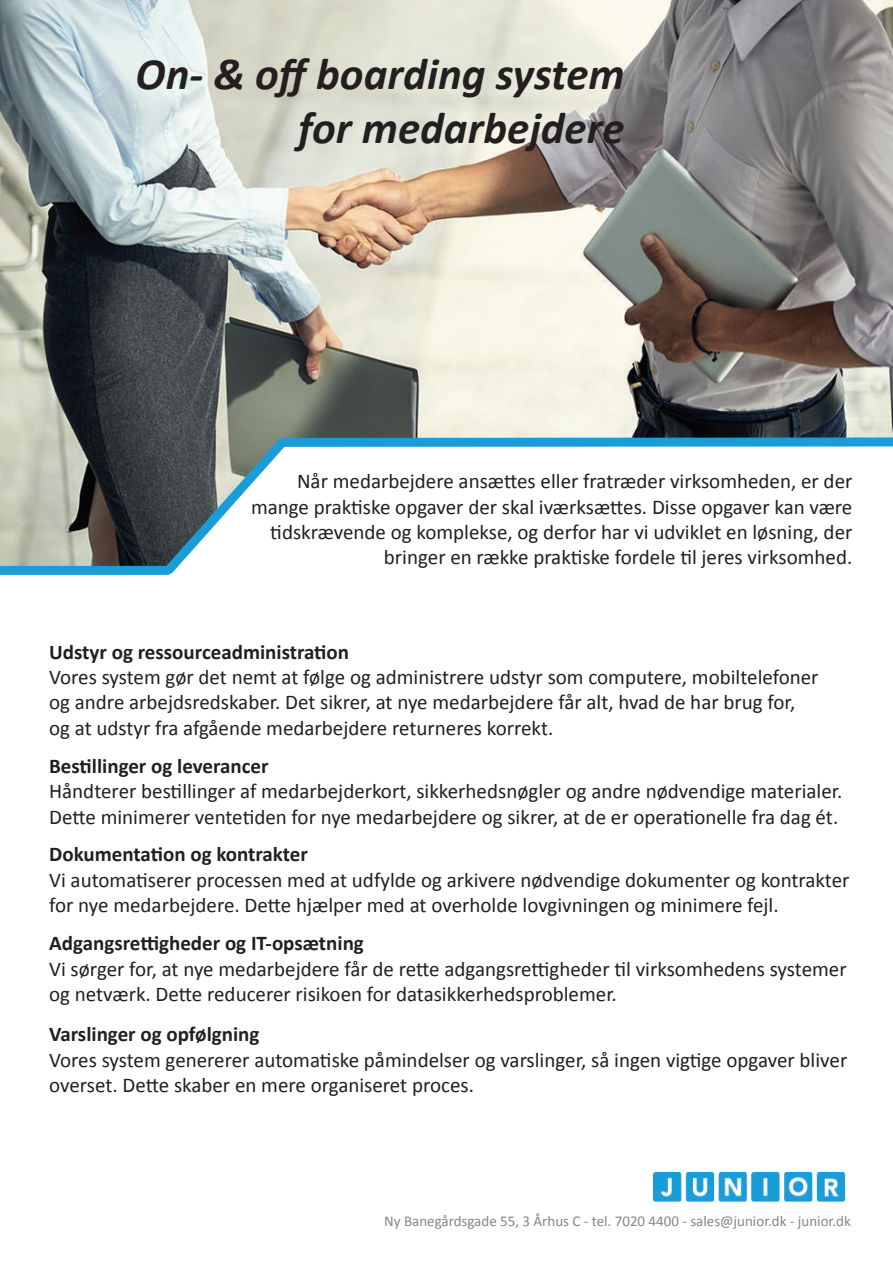
<style>
.page{position:relative;width:893px;height:1263px;background:#fff}
.page>*{position:absolute;margin:0;border:0;box-sizing:border-box;transform-origin:0 0}
.t1{font:italic 700 45px/54px "Calibri";color:#231f20;text-align:right}
.t2{font:21px/25.2px "Calibri";color:#231f20}
.t3{font:700 21px "Calibri";color:#231f20}
.t4{font:15px "Calibri";color:#848689}
</style>
<div class="page">
<img style="left:654px;top:1172px;width:192px;height:29px">
<img style="left:0;top:0;width:893px;height:566px">
<svg style="left:154px;top:444px;width:739px;height:122px"></svg>
<div style="left:0;top:566px;width:168px;height:9px;background:#199dd9"></div>
<svg style="left:156px;top:430px;width:139px;height:145px"></svg>
<div style="left:282px;top:437px;width:611px;height:10px;background:#199dd9"></div>
<div style="left:164px;top:566px;width:8px;height:8px;background:#199dd9;border-radius:50%"></div>
<div style="left:278px;top:438px;width:8px;height:8px;background:#199dd9;border-radius:50%"></div>
<h1 class="t1" style="left:136px;top:47px;width:491px">On- &amp; off boarding system for medarbejdere</h1>
<p class="t2" style="left:251px;top:469px;width:603px;text-align:right">Når medarbejdere ansættes eller fratræder virksomheden, er der mange praktiske opgaver der skal iværksættes. Disse opgaver kan være tidskrævende og komplekse, og derfor har vi udviklet en løsning, der bringer en række praktiske fordele til jeres virksomhed.</p>
<p class="t3" style="left:49px;top:639px;width:301px">Udstyr og ressourceadministration</p>
<p class="t2" style="left:49px;top:665px;width:771px">Vores system gør det nemt at følge og administrere udstyr som computere, mobiltelefoner og andre arbejdsredskaber. Det sikrer, at nye medarbejdere får alt, hvad de har brug for, og at udstyr fra afgående medarbejdere returneres korrekt.</p>
<p class="t3" style="left:49px;top:753px;width:221px">Bestillinger og leverancer</p>
<p class="t2" style="left:49px;top:779px;width:795px">Håndterer bestillinger af medarbejderkort, sikkerhedsnøgler og andre nødvendige materialer.<br>Dette minimerer ventetiden for nye medarbejdere og sikrer, at de er operationelle fra dag ét.</p>
<p class="t3" style="left:49px;top:841px;width:260px">Dokumentation og kontrakter</p>
<p class="t2" style="left:49px;top:867px;width:802px">Vi automatiserer processen med at udfylde og arkivere nødvendige dokumenter og kontrakter for nye medarbejdere. Dette hjælper med at overholde lovgivningen og minimere fejl.</p>
<p class="t3" style="left:49px;top:930px;width:316px">Adgangsrettigheder og IT-opsætning</p>
<p class="t2" style="left:49px;top:956px;width:799px">Vi sørger for, at nye medarbejdere får de rette adgangsrettigheder til virksomhedens systemer og netværk. Dette reducerer risikoen for datasikkerhedsproblemer.</p>
<p class="t3" style="left:49px;top:1021px;width:212px">Varslinger og opfølgning</p>
<p class="t2" style="left:49px;top:1047px;width:800px">Vores system genererer automatiske påmindelser og varslinger, så ingen vigtige opgaver bliver overset. Dette skaber en mere organiseret proces.</p>
<p class="t4" style="left:384px;top:1212px;width:468px">Ny Banegårdsgade 55, 3 Århus C - tel. 7020 4400 - sales@junior.dk - junior.dk</p>
</div>
